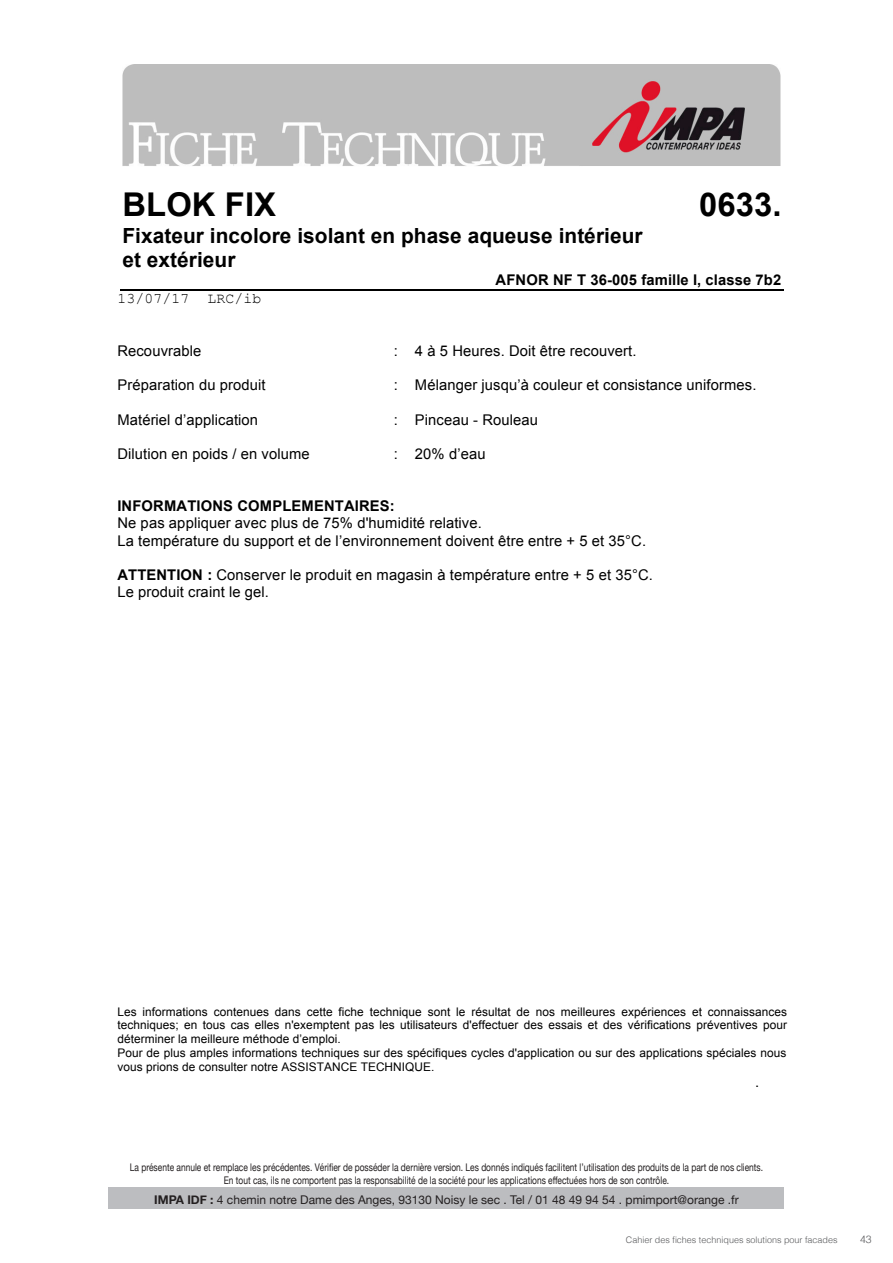
<style>
.page{position:relative;width:893px;height:1263px;background:#fff}
.page>*{position:absolute;margin:0;border:0;box-sizing:border-box;transform-origin:0 0}
.t1{font:700 32.7px "Arial";letter-spacing:.005em;color:#000}
.t2{font:700 20.85px/24.2px "Arial";letter-spacing:.005em;color:#000}
.t3{font:14.7px/17.2px "Arial";letter-spacing:.01em;color:#000}
.t4{font:700 14.7px "Arial";letter-spacing:.01em;color:#000}
.t5{font:14.7px "Courier New";letter-spacing:.01em;color:#000}
.t6{font:12px "Helvetica Neue";color:#231f20}
.t7{font:11.85px/13.8px "Arial";letter-spacing:.005em;color:#000}
.t8{font:10.5px/12.6px "Helvetica Neue";color:#231f20;text-align:center;scale:.8 1}
.t9{font:300 10.5px "Helvetica";color:#57585a}
.t10{font:300 9px "Helvetica";color:#57585a}
.s1{font-weight:700}
</style>
<div class="page">
<div style="left:109px;top:1187px;width:675px;height:22px;background:#bcbdc0"></div>
<hr style="left:120px;top:290px;width:663px;height:1px;background:#000">
<img style="left:123px;top:64px;width:657px;height:102px">
<h1 class="t1" style="left:122px;top:183px;width:155px">BLOK FIX</h1>
<h2 class="t2" style="left:122px;top:224px;width:522px">Fixateur incolore isolant en phase aqueuse intérieur et extérieur</h2>
<h1 class="t1" style="left:699px;top:183px;width:84px">0633.</h1>
<p class="t5" style="left:117px;top:289px;width:145px">13/07/17 LRC/ib</p>
<p class="t4" style="left:496px;top:270px;width:287px">AFNOR NF T 36-005 famille I, classe 7b2</p>
<p class="t3" style="left:117px;top:342px;width:86px">Recouvrable</p>
<p class="t3" style="left:394px;top:342px;width:244px">: 4 à 5 Heures. Doit être recouvert.</p>
<p class="t3" style="left:117px;top:377px;width:150px">Préparation du produit</p>
<p class="t3" style="left:394px;top:377px;width:364px">: Mélanger jusqu’à couleur et consistance uniformes.</p>
<p class="t3" style="left:117px;top:411px;width:142px">Matériel d’application</p>
<p class="t3" style="left:394px;top:411px;width:146px">: Pinceau - Rouleau</p>
<p class="t3" style="left:117px;top:446px;width:194px">Dilution en poids / en volume</p>
<p class="t3" style="left:394px;top:446px;width:93px">: 20% d’eau</p>
<p class="t4" style="left:117px;top:496px;width:279px">INFORMATIONS COMPLEMENTAIRES:</p>
<p class="t3" style="left:117px;top:515px;width:530px">Ne pas appliquer avec plus de 75% d'humidité relative.<br>La température du support et de l’environnement doivent être entre + 5 et 35°C.</p>
<p class="t3" style="left:117px;top:566px;width:537px"><span class="s1">ATTENTION :</span> Conserver le produit en magasin à température entre + 5 et 35°C.<br>Le produit craint le gel.</p>
<p class="t7" style="left:117px;top:1005px;width:671px">Les informations contenues dans cette fiche technique sont le résultat de nos meilleures expériences et connaissances techniques; en tous cas elles n'exemptent pas les utilisateurs d'effectuer des essais et des vérifications préventives pour déterminer la meilleure méthode d’emploi.<br>Pour de plus amples informations techniques sur des spécifiques cycles d'application ou sur des applications spéciales nous vous prions de consulter notre ASSISTANCE TECHNIQUE.</p>
<p class="t3" style="left:755px;top:1073px;width:6px">.</p>
<p class="t8" style="left:130px;top:1161px;width:793px">La présente annule et remplace les précédentes. Vérifier de posséder la dernière version. Les donnés indiqués facilitent l’utilisation des produits de la part de nos clients.<br>En tout cas, ils ne comportent pas la responsabilité de la société pour les applications effectuées hors de son contrôle.</p>
<p class="t3" style="left:418px;top:1179px;width:70px">Page 2 / 2</p>
<p class="t6" style="left:154px;top:1191px;width:586px"><span class="s1">IMPA IDF :</span> 4 chemin notre Dame des Anges, 93130 Noisy le sec . Tel / 01 48 49 94 54 . pmimport@orange .fr</p>
<p class="t10" style="left:626px;top:1232px;width:213px">Cahier des fiches techniques solutions pour facades</p>
<p class="t9" style="left:860px;top:1231px;width:13px">43</p>
</div>
